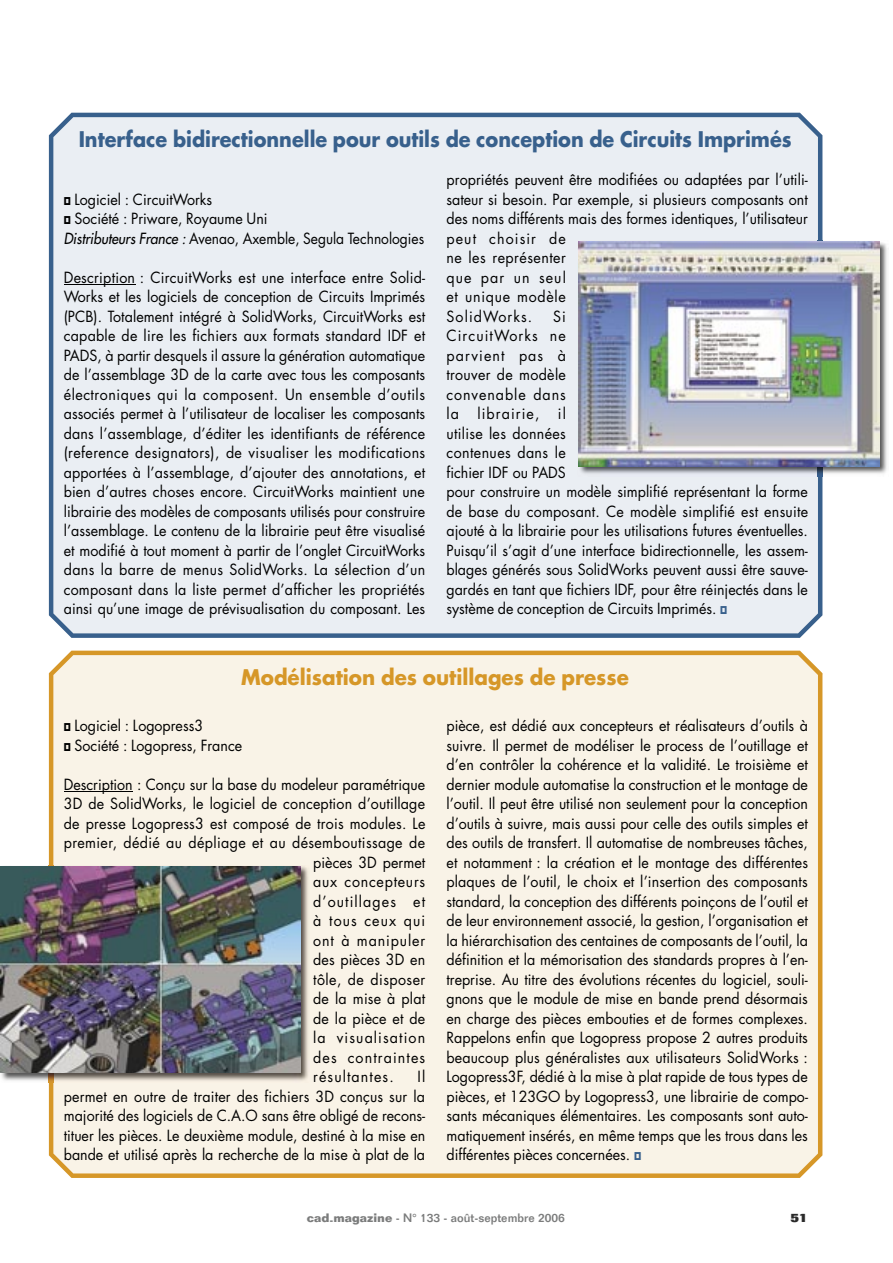
<style>
.page{position:relative;width:893px;height:1263px;background:#fff}
.page>*{position:absolute;margin:0;border:0;box-sizing:border-box;transform-origin:0 0}
.t1{font:700 21px "Futura";color:#38608c;scale:.92 1}
.t2{font:700 21px "Futura";color:#d69728;scale:.95 1}
.t3{font:15px/19.5px "Futura";color:#000;text-align:justify;scale:.95 1}
.t4{font:15px "Futura";letter-spacing:.075em;color:#000;scale:.95 1}
.t5{font:15px "Futura";color:#000;scale:.92 1}
.t6{font:15px "Futura";letter-spacing:.025em;color:#000;scale:.95 1}
.t7{font:15px "Futura";letter-spacing:.03em;color:#000;scale:.95 1}
.t8{font:15px "Futura";letter-spacing:.05em;color:#000;scale:.95 1}
.t9{font:15px "Futura";letter-spacing:.06em;color:#000;scale:.95 1}
.t10{font:15px "Futura";letter-spacing:.07em;color:#000;scale:.95 1}
.t11{font:500 12px "Folio";color:#7b7c7c}
.t12{font:800 12px "Folio";color:#2a2a2a}
.s1{font-style:italic}
.s2{font-weight:700}
</style>
<div class="page">
<div style="left:49px;top:651px;width:773px;height:527px;background:#f9f3e7"></div>
<div style="left:49px;top:113px;width:773px;height:525px;background:#eaeef3"></div>
<hr style="left:64px;top:284px;width:71px;height:1px;background:#000">
<hr style="left:64px;top:791px;width:69px;height:1px;background:#000">
<img style="left:1px;top:865px;width:309px;height:218px">
<img style="left:0;top:866px;width:300px;height:207px">
<img style="left:578px;top:241px;width:309px;height:235px">
<img style="left:579px;top:241px;width:300px;height:226px">
<svg style="left:64px;top:196px;width:6px;height:9px"></svg>
<svg style="left:64px;top:216px;width:6px;height:8px"></svg>
<svg style="left:64px;top:723px;width:6px;height:8px"></svg>
<svg style="left:64px;top:742px;width:6px;height:9px"></svg>
<svg style="left:721px;top:606px;width:6px;height:8px"></svg>
<svg style="left:635px;top:1152px;width:6px;height:8px"></svg>
<h1 class="t1" style="left:79px;top:125px;width:776px">Interface bidirectionnelle pour outils de conception de Circuits Imprimés</h1>
<p class="t3" style="left:75px;top:189px;width:146px">Logiciel : CircuitWorks</p>
<p class="t3" style="left:75px;top:209px;width:205px">Société : Priware, Royaume Uni</p>
<p class="t5" style="left:64px;top:228px;width:393px"><span class="s1">Distributeurs France :</span> Avenao, Axemble, Segula Technologies</p>
<p class="t3" style="left:64px;top:267px;width:382px">Description : CircuitWorks est une interface entre Solid-Works et les logiciels de conception de Circuits Imprimés (PCB). Totalement intégré à SolidWorks, CircuitWorks est capable de lire les fichiers aux formats standard IDF et PADS, à partir desquels il assure la génération automatique de l’assemblage 3D de la carte avec tous les composants électroniques qui la composent. Un ensemble d’outils associés permet à l’utilisateur de localiser les composants dans l’assemblage, d’éditer les identifiants de référence (reference designators), de visualiser les modifications apportées à l’assemblage, d’ajouter des annotations, et bien d’autres choses encore. CircuitWorks maintient une librairie des modèles de composants utilisés pour construire l’assemblage. Le contenu de la librairie peut être visualisé et modifié à tout moment à partir de l’onglet CircuitWorks dans la barre de menus SolidWorks. La sélection d’un composant dans la liste permet d’afficher les propriétés ainsi qu’une image de prévisualisation du composant. Les</p>
<p class="t3" style="left:446px;top:170px;width:382px;text-align:left">propriétés peuvent être modifiées ou adaptées par l’utili&shy;sateur si besoin. Par exemple, si plusieurs composants ont des noms différents mais des formes identiques, l’utilisateur peut choisir de<br>ne les représenter<br>que par un seul<br>et unique modèle<br>SolidWorks.</p>
<p class="t3" style="left:446px;top:306px;width:382px;text-align:left;text-indent:107px">Si<br>CircuitWorks ne<br>parvient pas à<br>trouver de modèle<br>convenable dans<br>la librairie, il<br>utilise les données<br>contenues dans le<br>fichier IDF ou PADS<br>pour construire un modèle simplifié représentant la forme de base du composant. Ce modèle simplifié est ensuite ajouté à la librairie pour les utilisations futures éventuelles.<br>Puisqu’il s’agit d’une interface bidirectionnelle, les assem&shy;blages générés sous SolidWorks peuvent aussi être sauve&shy;gardés en tant que fichiers IDF, pour être réinjectés dans le système de conception de Circuits Imprimés.</p>
<h1 class="t2" style="left:241px;top:663px;width:410px">Modélisation des outillages de presse</h1>
<p class="t3" style="left:75px;top:716px;width:178px">Logiciel : Logopress3<br>Société : Logopress, France</p>
<p class="t3" style="left:64px;top:774px;width:382px">Description : Conçu sur la base du modeleur paramétrique</p>
<p class="t3" style="left:64px;top:794px;width:382px">3D de SolidWorks, le logiciel de conception d’outillage</p>
<p class="t3" style="left:64px;top:813px;width:382px">de presse Logopress3 est composé de trois modules. Le</p>
<p class="t6" style="left:64px;top:833px;width:382px">premier, dédié au dépliage et au désemboutissage de</p>
<p class="t3" style="left:313px;top:852px;width:119px">pièces 3D permet</p>
<p class="t8" style="left:313px;top:872px;width:119px">aux concepteurs</p>
<p class="t4" style="left:313px;top:891px;width:119px">d’outillages et</p>
<p class="t10" style="left:313px;top:911px;width:119px">à tous ceux qui</p>
<p class="t9" style="left:313px;top:930px;width:119px">ont à manipuler</p>
<p class="t3" style="left:313px;top:950px;width:119px">des pièces 3D en</p>
<p class="t7" style="left:313px;top:969px;width:119px">tôle, de disposer</p>
<p class="t3" style="left:313px;top:989px;width:119px">de la mise à plat</p>
<p class="t3" style="left:313px;top:1008px;width:119px">de la pièce et de</p>
<p class="t4" style="left:313px;top:1028px;width:119px">la visualisation</p>
<p class="t4" style="left:313px;top:1047px;width:119px">des contraintes</p>
<p class="t4" style="left:313px;top:1067px;width:86px">résultantes.</p>
<p class="t3" style="left:64px;top:1067px;width:382px;text-indent:354px">Il permet en outre de traiter des fichiers 3D conçus sur la majorité des logiciels de C.A.O sans être obligé de recons&shy;tituer les pièces. Le deuxième module, destiné à la mise en bande et utilisé après la recherche de la mise à plat de la</p>
<p class="t3" style="left:446px;top:716px;width:382px">pièce, est dédié aux concepteurs et réalisateurs d’outils à suivre. Il permet de modéliser le process de l’outillage et d’en contrôler la cohérence et la validité. Le troisième et dernier module automatise la construction et le montage de l’outil. Il peut être utilisé non seulement pour la conception d’outils à suivre, mais aussi pour celle des outils simples et des outils de transfert. Il automatise de nombreuses tâches, et notamment : la création et le montage des différentes plaques de l’outil, le choix et l’insertion des composants standard, la conception des différents poinçons de l’outil et de leur environnement associé, la gestion, l’organisation et la hiérarchisation des centaines de composants de l’outil, la définition et la mémorisation des standards propres à l’en&shy;treprise. Au titre des évolutions récentes du logiciel, souli&shy;gnons que le module de mise en bande prend désormais en charge des pièces embouties et de formes complexes.<br>Rappelons enfin que Logopress propose 2 autres produits beaucoup plus généralistes aux utilisateurs SolidWorks :<br>Logopress3F, dédié à la mise à plat rapide de tous types de pièces, et 123GO by Logopress3, une librairie de compo&shy;sants mécaniques élémentaires. Les composants sont auto&shy;matiquement insérés, en même temps que les trous dans les différentes pièces concernées.</p>
<p class="t11" style="left:307px;top:1210px;width:259px"><span class="s2">cad-magazine</span> - N° 133 - août-septembre 2006</p>
<p class="t12" style="left:791px;top:1210px;width:19px">51</p>
</div>
